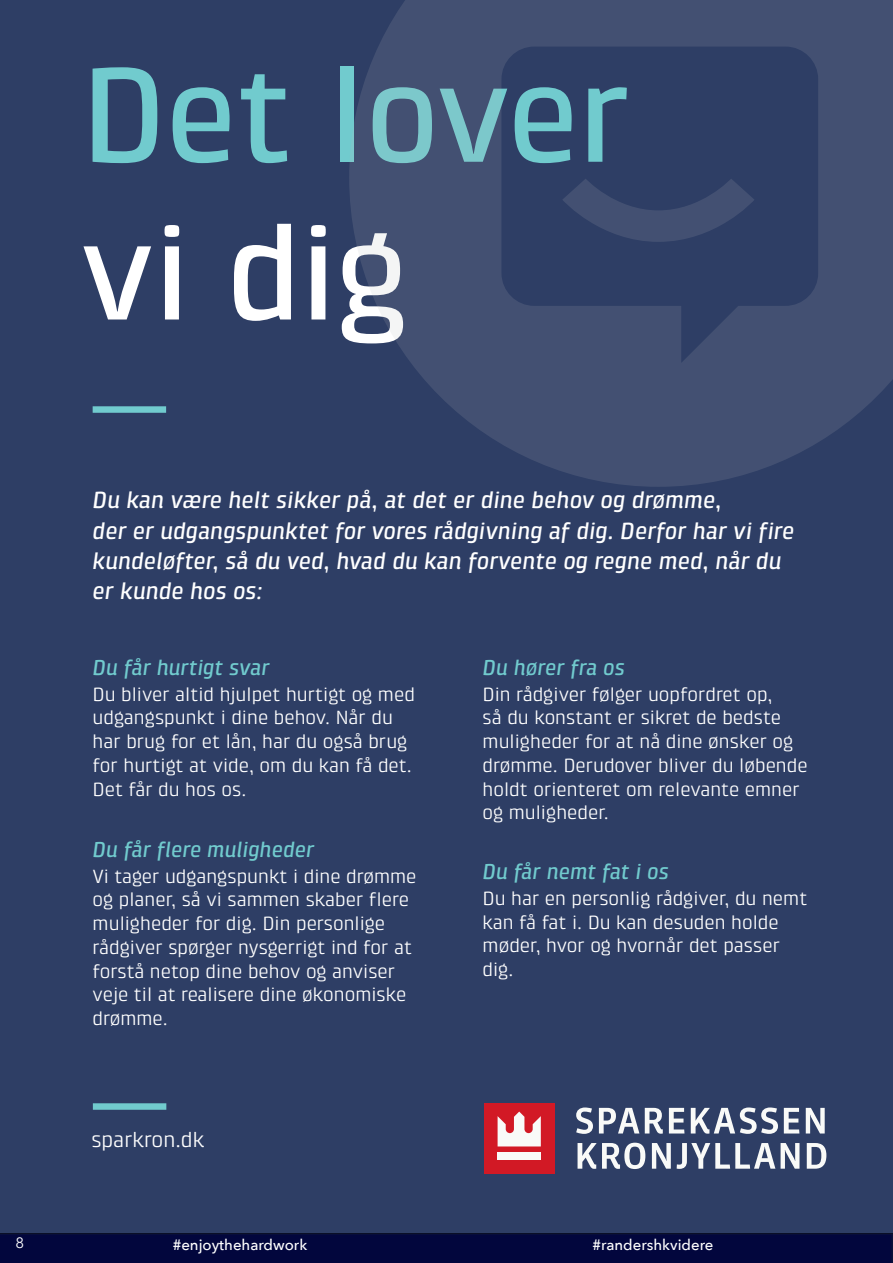
<style>
.page{position:relative;width:893px;height:1263px;background:#fff}
.page>*{position:absolute;margin:0;border:0;box-sizing:border-box;transform-origin:0 0}
.t1{font:500 136.95px/157.6px "Klint LT Pro";letter-spacing:-.01em;color:#71cbce}
.t2{font:italic 500 23.7px/30.3px "Klint LT Pro";color:#fff}
.t3{font:italic 500 21.9px "Klint LT Pro";color:#71cbce}
.t4{font:21.6px "Klint LT Pro";color:#fff}
.t5{font:19.5px/23.7px "Klint LT Pro";color:#fff}
.t6{font:500 15px "Avenir Next";color:#fff}
.t7{font:15px "Avenir Next";color:#fff}
.s1{color:#fff}
</style>
<div class="page">
<div style="left:0;top:1233px;width:893px;height:30px;background:#02063d"></div>
<div style="left:0;top:0;width:893px;height:1233px;background:#2e3e65"></div>
<div style="left:484px;top:1103px;width:70px;height:70px;background:#d21925"></div>
<svg style="left:498px;top:1111px;width:43px;height:35px"></svg>
<div style="left:498px;top:1152px;width:43px;height:7px;background:#f9faf8"></div>
<svg style="left:576px;top:1107px;width:250px;height:62px"></svg>
<div style="left:93px;top:406px;width:73px;height:7px;background:#71cbce"></div>
<div style="left:93px;top:1103px;width:73px;height:7px;background:#71cbce"></div>
<svg style="left:349px;top:0;width:544px;height:487px;fill:#435072"></svg>
<p class="t1" style="left:80px;top:36px;width:552px">Det lover <span class="s1">vi dig</span></p>
<p class="t2" style="left:93px;top:485px;width:703px">Du kan være helt sikker på, at det er dine behov og drømme,<br>der er udgangspunktet for vores rådgivning af dig. Derfor har vi fire kundeløfter, så du ved, hvad du kan forvente og regne med, når du er kunde hos os:</p>
<p class="t3" style="left:93px;top:655px;width:178px">Du får hurtigt svar</p>
<p class="t5" style="left:93px;top:682px;width:324px">Du bliver altid hjulpet hurtigt og med udgangspunkt i dine behov. Når du har brug for et lån, har du også brug for hurtigt at vide, om du kan få det.<br>Det får du hos os.</p>
<p class="t3" style="left:93px;top:837px;width:223px">Du får flere muligheder</p>
<p class="t5" style="left:93px;top:864px;width:325px">Vi tager udgangspunkt i dine drømme og planer, så vi sammen skaber flere muligheder for dig. Din personlige rådgiver spørger nysgerrigt ind for at forstå netop dine behov og anviser veje til at realisere dine økonomiske drømme.</p>
<p class="t4" style="left:91px;top:1127px;width:115px">sparkron.dk</p>
<p class="t3" style="left:483px;top:655px;width:144px">Du hører fra os</p>
<p class="t5" style="left:483px;top:682px;width:327px">Din rådgiver følger uopfordret op,<br>så du konstant er sikret de bedste muligheder for at nå dine ønsker og drømme. Derudover bliver du løbende holdt orienteret om relevante emner og muligheder.</p>
<p class="t3" style="left:483px;top:859px;width:188px">Du får nemt fat i os</p>
<p class="t5" style="left:483px;top:886px;width:326px">Du har en personlig rådgiver, du nemt kan få fat i. Du kan desuden holde møder, hvor og hvornår det passer dig.</p>
<p class="t7" style="left:16px;top:1230px;width:10px">8</p>
<p class="t6" style="left:173px;top:1232px;width:136px">#enjoythehardwork</p>
<p class="t6" style="left:592px;top:1232px;width:122px">#randershkvidere</p>
</div>
